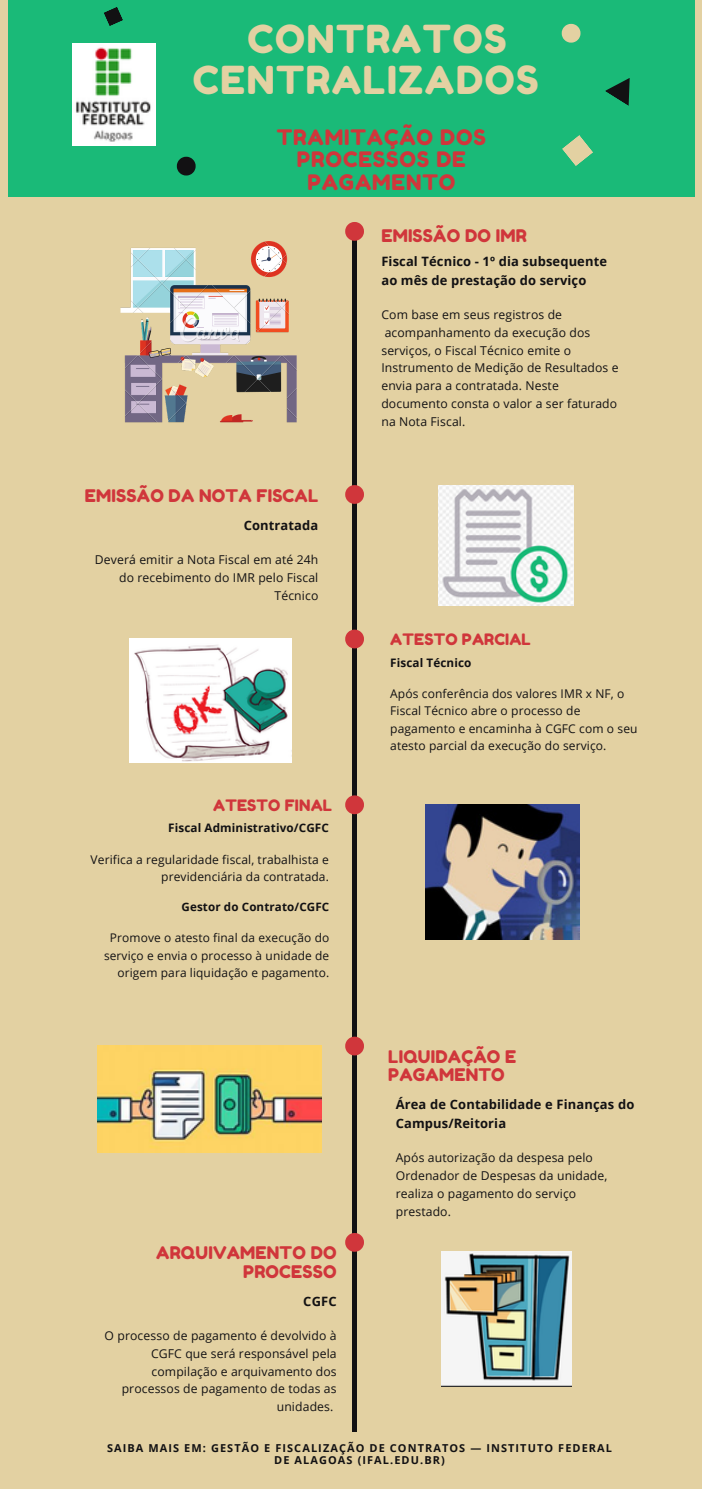
<style>
.page{position:relative;width:702px;height:1489px;background:#fff}
.page>*{position:absolute;margin:0;border:0;box-sizing:border-box;transform-origin:0 0}
.t1{font:38.5px/41px "Fredoka One";letter-spacing:.04em;color:#e3d1a2;text-align:center}
.t2{font:37px/39.5px "Fredoka One";letter-spacing:.1em;color:#e3d1a2;text-align:center}
.t3{font:21.25px/22.2px "Fredoka One";letter-spacing:.04em;color:#d0363b;text-align:center}
.t4{font:17.5px/18.8px "Fredoka One";letter-spacing:.01em;color:#d0363b}
.t5{font:15.75px "Fredoka One";letter-spacing:.01em;color:#d0363b}
.t6{font:700 13px/18.8px "Open Sans";letter-spacing:.01em;color:#121113}
.t7{font:12.25px/18px "Open Sans";letter-spacing:.01em;color:#121113}
.t8{font:12px/17.2px "Open Sans";letter-spacing:.01em;color:#121113;text-align:right}
.t9{font:700 11.75px "Open Sans";letter-spacing:.01em;color:#121113}
.t10{font:700 11.5px "Open Sans";letter-spacing:.01em;color:#121113}
.t11{font:700 11px/11.2px "Open Sans";letter-spacing:.1em;color:#121113;text-align:center}
</style>
<div class="page">
<div style="left:0;top:0;width:701px;height:1489px;background:#e3d1a2"></div>
<hr style="left:352px;top:231px;width:4px;height:1200px;background:#121113">
<div style="left:8px;top:0;width:686px;height:196px;background:#1aba78"></div>
<svg style="left:345px;top:222px;width:19px;height:19px"></svg>
<svg style="left:345px;top:485px;width:19px;height:19px"></svg>
<svg style="left:345px;top:795px;width:19px;height:19px"></svg>
<svg style="left:345px;top:1037px;width:19px;height:18px"></svg>
<svg style="left:345px;top:1233px;width:19px;height:19px"></svg>
<svg style="left:72px;top:56px;width:1px;height:36px"></svg>
<svg style="left:605px;top:78px;width:25px;height:28px"></svg>
<svg style="left:561px;top:24px;width:19px;height:19px"></svg>
<svg style="left:177px;top:157px;width:18px;height:19px"></svg>
<svg style="left:104px;top:7px;width:19px;height:19px"></svg>
<svg style="left:562px;top:135px;width:31px;height:31px"></svg>
<img style="left:120px;top:241px;width:177px;height:182px">
<svg style="left:345px;top:630px;width:19px;height:18px"></svg>
<img style="left:438px;top:485px;width:135px;height:120px">
<img style="left:425px;top:804px;width:154px;height:136px">
<img style="left:98px;top:1046px;width:223px;height:107px">
<img style="left:441px;top:1251px;width:130px;height:135px">
<img style="left:129px;top:639px;width:162px;height:124px">
<img style="left:73px;top:44px;width:82px;height:101px">
<p class="t1" style="left:193px;top:18px;width:347px">CONTRATOS<br>CENTRALIZADOS</p>
<p class="t2" style="left:136px;top:45px;width:444px">MANEIRAS EFICAZES<br>DE ESTUDAR ANTES<br>DOS EXAMES</p>
<p class="t3" style="left:277px;top:126px;width:210px">TRAMITAÇÃO DOS<br>PROCESSOS DE<br>PAGAMENTO</p>
<p class="t4" style="left:381px;top:226px;width:147px">EMISSÃO DO IMR</p>
<p class="t6" style="left:381px;top:252px;width:227px">Fiscal Técnico - 1º dia subsequente ao mês de prestação do serviço</p>
<p class="t4" style="left:85px;top:486px;width:235px">EMISSÃO DA NOTA FISCAL</p>
<p class="t6" style="left:243px;top:516px;width:76px">Contratada</p>
<p class="t7" style="left:95px;top:550px;width:225px;text-align:right">Deverá emitir a Nota Fiscal em até 24h do recebimento do IMR pelo Fiscal<br>Técnico</p>
<p class="t5" style="left:213px;top:795px;width:120px">ATESTO FINAL</p>
<p class="t9" style="left:168px;top:820px;width:162px">Fiscal Administrativo/CGFC</p>
<p class="t8" style="left:90px;top:850px;width:240px">Verifica a regularidade fiscal, trabalhista e previdenciária da contratada.</p>
<p class="t10" style="left:181px;top:899px;width:149px">Gestor do Contrato/CGFC</p>
<p class="t8" style="left:104px;top:929px;width:227px">Promove o atesto final da execução do serviço e envia o processo à unidade de origem para liquidação e pagamento.</p>
<p class="t4" style="left:156px;top:1243px;width:182px;text-align:right">ARQUIVAMENTO DO<br>PROCESSO</p>
<p class="t6" style="left:303px;top:1291px;width:35px">CGFC</p>
<p class="t7" style="left:104px;top:1326px;width:233px;text-align:right">O processo de pagamento é devolvido à<br>CGFC que será responsável pela compilação e arquivamento dos processos de pagamento de todas as unidades.</p>
<p class="t7" style="left:381px;top:305px;width:239px">Com base em seus registros de acompanhamento da execução dos serviços, o Fiscal Técnico emite o<br>Instrumento de Medição de Resultados e envia para a contratada. Neste documento consta o valor a ser faturado na Nota Fiscal.</p>
<p class="t5" style="left:390px;top:629px;width:142px">ATESTO PARCIAL</p>
<p class="t9" style="left:390px;top:654px;width:83px">Fiscal Técnico</p>
<p class="t8" style="left:390px;top:685px;width:249px;text-align:left">Após conferência dos valores IMR x NF, o Fiscal Técnico abre o processo de pagamento e encaminha à CGFC com o seu atesto parcial da execução do serviço.</p>
<p class="t4" style="left:388px;top:1047px;width:129px">LIQUIDAÇÃO E<br>PAGAMENTO</p>
<p class="t6" style="left:395px;top:1095px;width:240px">Área de Contabilidade e Finanças do<br>Campus/Reitoria</p>
<p class="t7" style="left:395px;top:1148px;width:213px">Após autorização da despesa pelo<br>Ordenador de Despesas da unidade, realiza o pagamento do serviço prestado.</p>
<p class="t11" style="left:107px;top:1442px;width:506px">SAIBA MAIS EM: GESTÃO E FISCALIZAÇÃO DE CONTRATOS — INSTITUTO FEDERAL<br>DE ALAGOAS (IFAL.EDU.BR)</p>
</div>
